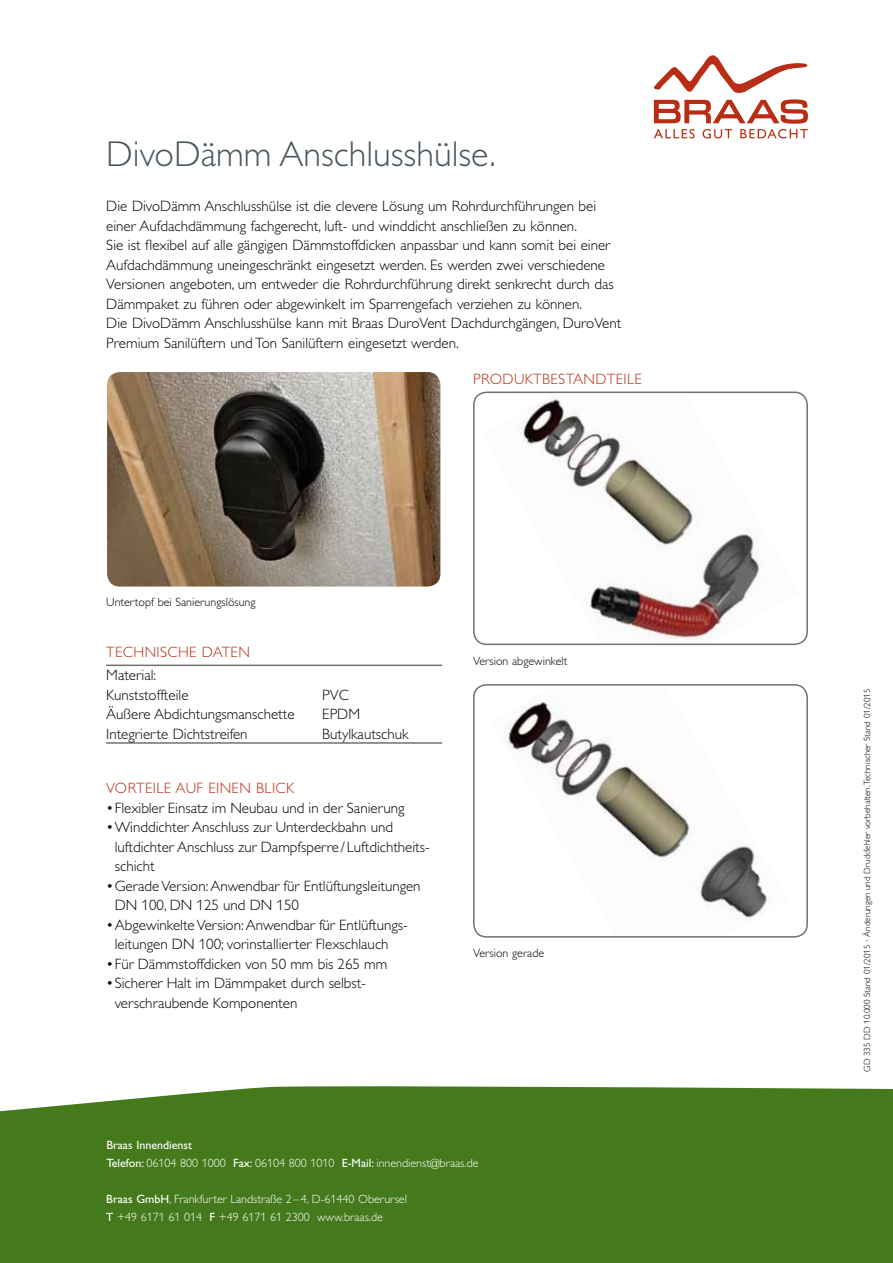
<style>
.page{position:relative;width:893px;height:1263px;background:#fff}
.page>*{position:absolute;margin:0;border:0;box-sizing:border-box;transform-origin:0 0}
.t1{font:300 36px "Gill Alt One";color:#4b575f}
.t2{font:300 15px/19.5px "Gill Alt One";color:#000}
.t3{font:300 15px "Gill Alt One";letter-spacing:.025em;color:#b92d16}
.t4{font:300 12px/18px "Gill Alt One";color:#fff}
.t5{font:300 12px "Gill Alt One";color:#000}
.t6{font:300 9px "Gill Alt One";color:#000}
.s1{font-weight:400}
</style>
<div class="page">
<img style="left:481px;top:394px;width:279px;height:248px">
<div style="left:473px;top:391px;width:335px;height:254px;border:2px solid #707172;border-radius:13px"></div>
<img style="left:504px;top:701px;width:266px;height:222px">
<div style="left:473px;top:684px;width:335px;height:254px;border:2px solid #707172;border-radius:13px"></div>
<div style="left:0;top:1086px;width:893px;height:177px;background:#457a1c"></div>
<svg style="left:654px;top:55px;width:153px;height:38px"></svg>
<svg style="left:654px;top:99px;width:154px;height:39px"></svg>
<hr style="left:106px;top:742px;width:336px;height:2px;background:#707172">
<hr style="left:106px;top:665px;width:336px;height:1px;background:#707172">
<img style="left:107px;top:372px;width:333px;height:214px">
<h1 class="t1" style="left:106px;top:133px;width:391px">DivoDämm Anschlusshülse.</h1>
<p class="t2" style="left:106px;top:197px;width:517px">Die DivoDämm Anschlusshülse ist die clevere Lösung um Rohrdurchführungen bei einer Aufdachdämmung fachgerecht, luft- und winddicht anschließen zu können.<br>Sie ist flexibel auf alle gängigen Dämmstoffdicken anpassbar und kann somit bei einer Aufdachdämmung uneingeschränkt eingesetzt werden. Es werden zwei verschiedene Versionen angeboten, um entweder die Rohrdurchführung direkt senkrecht durch das Dämmpaket zu führen oder abgewinkelt im Sparrengefach verziehen zu können.<br>Die DivoDämm Anschlusshülse kann mit Braas DuroVent Dachdurchgängen, DuroVent Premium Sanilüftern und Ton Sanilüftern eingesetzt werden.</p>
<p class="t3" style="left:473px;top:370px;width:70px">Produktbesta</p>
<p class="t3" style="left:583px;top:370px;width:22px">ndte</p>
<p class="t3" style="left:624px;top:370px;width:12px">ile</p>
<p class="t5" style="left:106px;top:595px;width:151px">Untertopf bei Sanierungslösung</p>
<p class="t3" style="left:106px;top:643px;width:117px">Techn ische Daten</p>
<p class="t2" style="left:106px;top:665px;width:84px">Material:<br>Kunststoffteile</p>
<p class="t2" style="left:322px;top:685px;width:27px">PVC</p>
<p class="t2" style="left:106px;top:704px;width:190px">Äußere Abdichtungsmanschette</p>
<p class="t2" style="left:322px;top:704px;width:39px">EPDM</p>
<p class="t2" style="left:106px;top:724px;width:143px">I ntegrierte Dichtstreifen</p>
<p class="t2" style="left:322px;top:724px;width:88px">Butylkautschuk</p>
<p class="t3" style="left:106px;top:780px;width:189px">Vorteile auf einen Blick</p>
<p class="t2" style="left:106px;top:798px;width:300px">• Flexibler Einsatz im Neubau und in der Sanierung</p>
<p class="t2" style="left:115px;top:817px;width:317px;text-indent:-9px">• Winddichter Anschluss zur Unterdeckbahn und luftdichter Anschluss zur Dampfsperre / Luftdichtheits&shy;schicht</p>
<p class="t2" style="left:115px;top:876px;width:307px;text-indent:-9px">• GeradeVersion:Anwendbar für Entlüftungsleitungen<br>DN 100, DN 125 und DN 150</p>
<p class="t2" style="left:115px;top:915px;width:294px;text-indent:-9px">• AbgewinkelteVersion:Anwendbar für Entlüftungs&shy;leitungen DN 100; vorinstallierter Flexschlauch</p>
<p class="t2" style="left:106px;top:954px;width:283px">• Für Dämmstoffdicken von 50 mm bis 265 mm</p>
<p class="t2" style="left:115px;top:973px;width:253px;text-indent:-9px">• Sicherer Halt im Dämmpaket durch selbst&shy;verschraubende Komponenten</p>
<p class="t5" style="left:473px;top:654px;width:96px">Version abgewinkelt</p>
<p class="t5" style="left:473px;top:946px;width:73px">Version gerade</p>
<p class="t4" style="left:106px;top:1135px;width:374px"><span class="s1">Braas Innendienst<br>Telefon:</span> 06104 800 1000 <span class="s1">Fax:</span> 06104 800 1010 <span class="s1">E-Mail:</span> innendienst@braas.de</p>
<p class="t4" style="left:106px;top:1189px;width:302px"><span class="s1">Braas GmbH</span>, Frankfurter Landstraße 2–4, D-61440 Oberursel<br><span class="s1">T</span> +49 6171 61 014 <span class="s1">F</span> +49 6171 61 2300 www.braas.de</p>
<p class="t6" style="left:862px;top:1072px;width:384px;rotate:-90deg">GD 335 DD 10.000 Stand 01/2015 · Änderungen und Druckfehler vorbehalten. Technischer Stand 01/2015</p>
</div>
